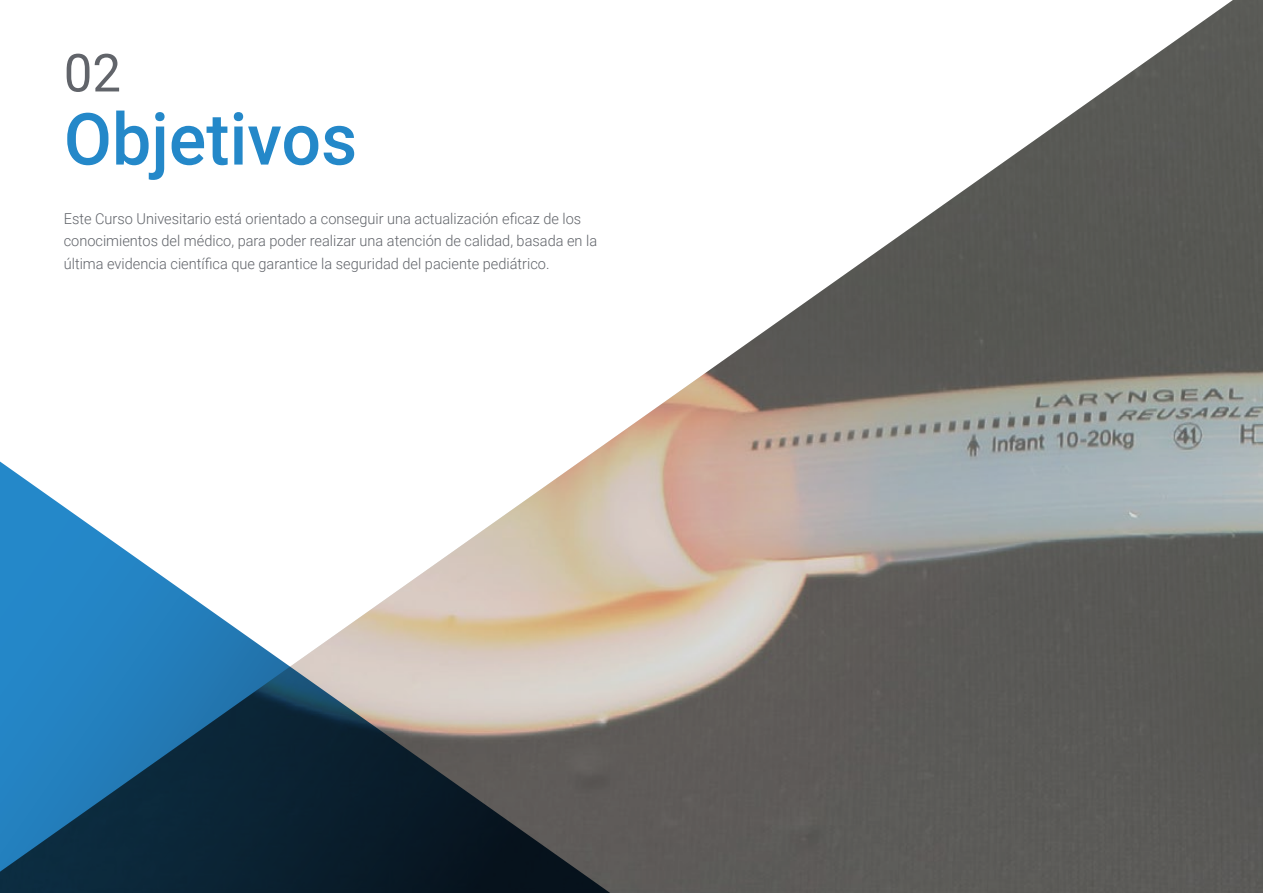
<style>
.page{position:relative;width:1263px;height:893px;background:#fff}
.page>*{position:absolute;margin:0;border:0;box-sizing:border-box;transform-origin:0 0}
.t1{font:500 72px "Roboto";color:#2488c9}
.t2{font:52.5px "Roboto";color:#61646a}
.t3{font:300 15px/22.5px "Roboto";color:#61646a}
</style>
<div class="page">
<img style="left:602px;top:0;width:661px;height:893px">
<svg style="left:0;top:446px;width:640px;height:447px"></svg>
<h2 class="t2" style="left:64px;top:36px;width:59px">02</h2>
<h1 class="t1" style="left:64px;top:89px;width:295px">Objetivos</h1>
<p class="t3" style="left:64px;top:207px;width:535px">Este Curso Univesitario está orientado a conseguir una actualización eficaz de los conocimientos del médico, para poder realizar una atención de calidad, basada en la última evidencia científica que garantice la seguridad del paciente pediátrico.</p>
</div>
